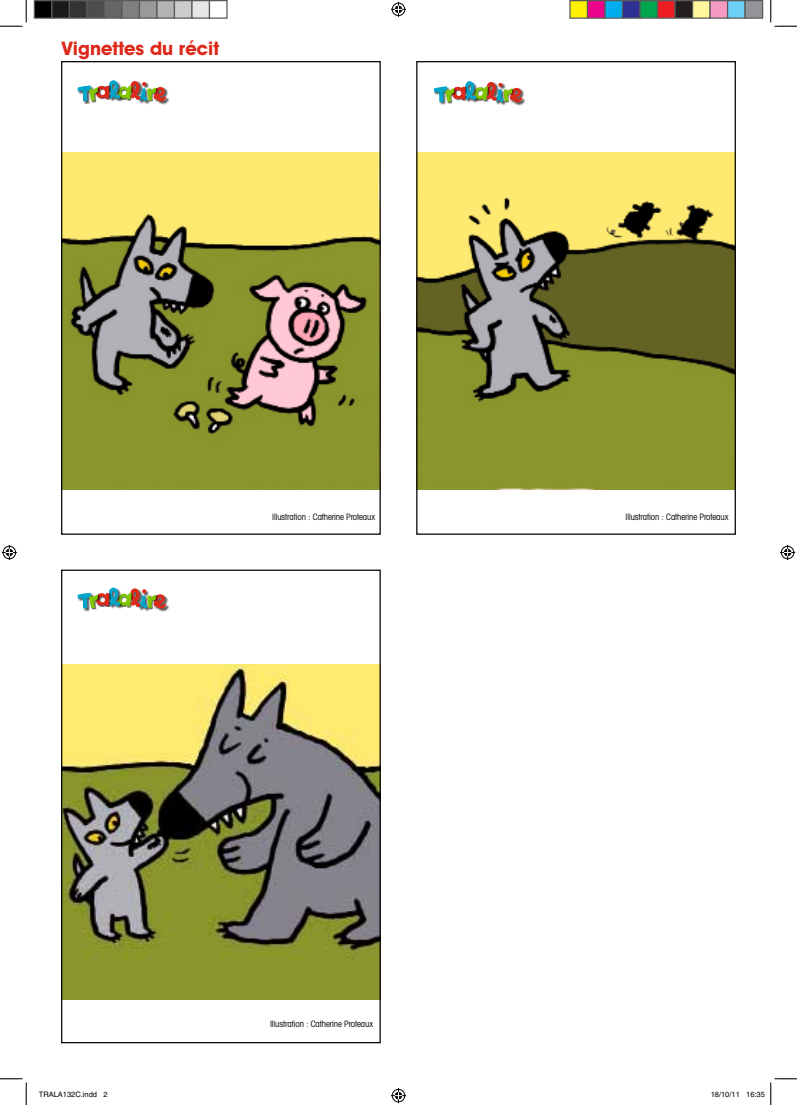
<style>
.page{position:relative;width:797px;height:1105px;background:#fff}
.page>*{position:absolute;margin:0;border:0;box-sizing:border-box;transform-origin:0 0}
.t1{font:700 18.75px "Avant Garde IT Cby BT";color:#dc291a}
.t2{font:condensed 8.75px "Avant Garde IT Cby BT";letter-spacing:-.01em;color:#000}
.t3{font:7.5px "Helvetica";color:#000}
</style>
<div class="page">
<img style="left:63px;top:665px;width:316px;height:334px">
<img style="left:418px;top:153px;width:316px;height:336px">
<img style="left:63px;top:153px;width:316px;height:336px">
<div style="left:61px;top:61px;width:320px;height:474px;border:1px solid #000"></div>
<div style="left:416px;top:61px;width:320px;height:474px;border:1px solid #000"></div>
<div style="left:61px;top:570px;width:320px;height:473px;border:1px solid #000"></div>
<div style="left:494px;top:89px;width:13px;height:17px;background:#000;opacity:.65"></div>
<div style="left:509px;top:88px;width:17px;height:17px;background:#000;opacity:.65"></div>
<div style="left:434px;top:86px;width:16px;height:19px;background:#000;opacity:.65"></div>
<svg style="left:434px;top:81px;width:88px;height:22px"></svg>
<div style="left:138px;top:88px;width:13px;height:17px;background:#000;opacity:.65"></div>
<div style="left:153px;top:87px;width:16px;height:18px;background:#000;opacity:.65"></div>
<div style="left:78px;top:85px;width:16px;height:19px;background:#000;opacity:.65"></div>
<div style="left:90px;top:88px;width:9px;height:15px;background:#000;opacity:.65"></div>
<svg style="left:78px;top:80px;width:88px;height:22px"></svg>
<div style="left:138px;top:596px;width:13px;height:16px;background:#000;opacity:.65"></div>
<div style="left:153px;top:594px;width:16px;height:18px;background:#000;opacity:.65"></div>
<div style="left:148px;top:595px;width:10px;height:15px;background:#000;opacity:.65"></div>
<div style="left:78px;top:593px;width:16px;height:19px;background:#000;opacity:.65"></div>
<div style="left:90px;top:595px;width:9px;height:15px;background:#000;opacity:.65"></div>
<svg style="left:78px;top:588px;width:88px;height:21px"></svg>
<svg style="left:0;top:0;width:27px;height:27px"></svg>
<svg style="left:0;top:1078px;width:27px;height:27px"></svg>
<svg style="left:770px;top:0;width:27px;height:27px"></svg>
<svg style="left:391px;top:2px;width:15px;height:15px"></svg>
<svg style="left:391px;top:1088px;width:15px;height:15px"></svg>
<svg style="left:2px;top:545px;width:15px;height:15px"></svg>
<svg style="left:780px;top:545px;width:15px;height:15px"></svg>
<div style="left:34px;top:1px;width:18px;height:17px;background:#000"></div>
<div style="left:34px;top:0;width:18px;height:19px;border:1px solid #595959"></div>
<div style="left:52px;top:1px;width:17px;height:17px;background:#1a1a1a"></div>
<div style="left:51px;top:0;width:19px;height:19px;border:1px solid #595959"></div>
<div style="left:69px;top:1px;width:18px;height:17px;background:#333"></div>
<div style="left:69px;top:0;width:19px;height:19px;border:1px solid #595959"></div>
<div style="left:87px;top:1px;width:17px;height:17px;background:#4d4d4d"></div>
<div style="left:86px;top:0;width:19px;height:19px;border:1px solid #595959"></div>
<div style="left:104px;top:1px;width:18px;height:17px;background:#666"></div>
<div style="left:104px;top:0;width:18px;height:19px;border:1px solid #595959"></div>
<div style="left:122px;top:1px;width:17px;height:17px;background:#808080"></div>
<div style="left:121px;top:0;width:19px;height:19px;border:1px solid #595959"></div>
<div style="left:139px;top:1px;width:18px;height:17px;background:#999"></div>
<div style="left:139px;top:0;width:19px;height:19px;border:1px solid #595959"></div>
<div style="left:157px;top:1px;width:17px;height:17px;background:#b3b3b3"></div>
<div style="left:156px;top:0;width:19px;height:19px;border:1px solid #595959"></div>
<div style="left:174px;top:1px;width:18px;height:17px;background:#ccc"></div>
<div style="left:174px;top:0;width:18px;height:19px;border:1px solid #595959"></div>
<div style="left:192px;top:1px;width:17px;height:17px;background:#e6e6e6"></div>
<div style="left:191px;top:0;width:19px;height:19px;border:1px solid #595959"></div>
<div style="left:209px;top:0;width:19px;height:19px;border:1px solid #595959"></div>
<div style="left:570px;top:1px;width:17px;height:17px;background:#fff101"></div>
<div style="left:569px;top:0;width:19px;height:19px;border:1px solid #595959"></div>
<div style="left:587px;top:1px;width:18px;height:17px;background:#ed028c"></div>
<div style="left:587px;top:0;width:18px;height:19px;border:1px solid #595959"></div>
<div style="left:605px;top:1px;width:17px;height:17px;background:#00aeef"></div>
<div style="left:604px;top:0;width:19px;height:19px;border:1px solid #595959"></div>
<div style="left:622px;top:1px;width:18px;height:17px;background:#2e3092"></div>
<div style="left:622px;top:0;width:18px;height:19px;border:1px solid #595959"></div>
<div style="left:640px;top:1px;width:17px;height:17px;background:#00a54f"></div>
<div style="left:639px;top:0;width:19px;height:19px;border:1px solid #595959"></div>
<div style="left:657px;top:1px;width:18px;height:17px;background:#ee1d23"></div>
<div style="left:657px;top:0;width:18px;height:19px;border:1px solid #595959"></div>
<div style="left:675px;top:1px;width:17px;height:17px;background:#231f20"></div>
<div style="left:674px;top:0;width:19px;height:19px;border:1px solid #595959"></div>
<div style="left:692px;top:1px;width:18px;height:17px;background:#fff79a"></div>
<div style="left:692px;top:0;width:18px;height:19px;border:1px solid #595959"></div>
<div style="left:710px;top:1px;width:17px;height:17px;background:#f499c2"></div>
<div style="left:709px;top:0;width:19px;height:19px;border:1px solid #595959"></div>
<div style="left:727px;top:1px;width:18px;height:17px;background:#6bcff6"></div>
<div style="left:727px;top:0;width:18px;height:19px;border:1px solid #595959"></div>
<div style="left:745px;top:1px;width:17px;height:17px;background:#939598"></div>
<div style="left:744px;top:0;width:19px;height:19px;border:1px solid #595959"></div>
<svg style="left:770px;top:1078px;width:27px;height:27px"></svg>
<h1 class="t1" style="left:62px;top:37px;width:159px">Vignettes du récit</h1>
<p class="t2" style="left:272px;top:512px;width:104px">Illustration : Catherine Proteaux</p>
<p class="t2" style="left:625px;top:512px;width:104px">Illustration : Catherine Proteaux</p>
<p class="t2" style="left:270px;top:1019px;width:104px">Illustration : Catherine Proteaux</p>
<p class="t3" style="left:39px;top:1090px;width:70px">TRALA132C.indd 2</p>
<p class="t3" style="left:710px;top:1090px;width:56px">18/10/11 16:35</p>
</div>
